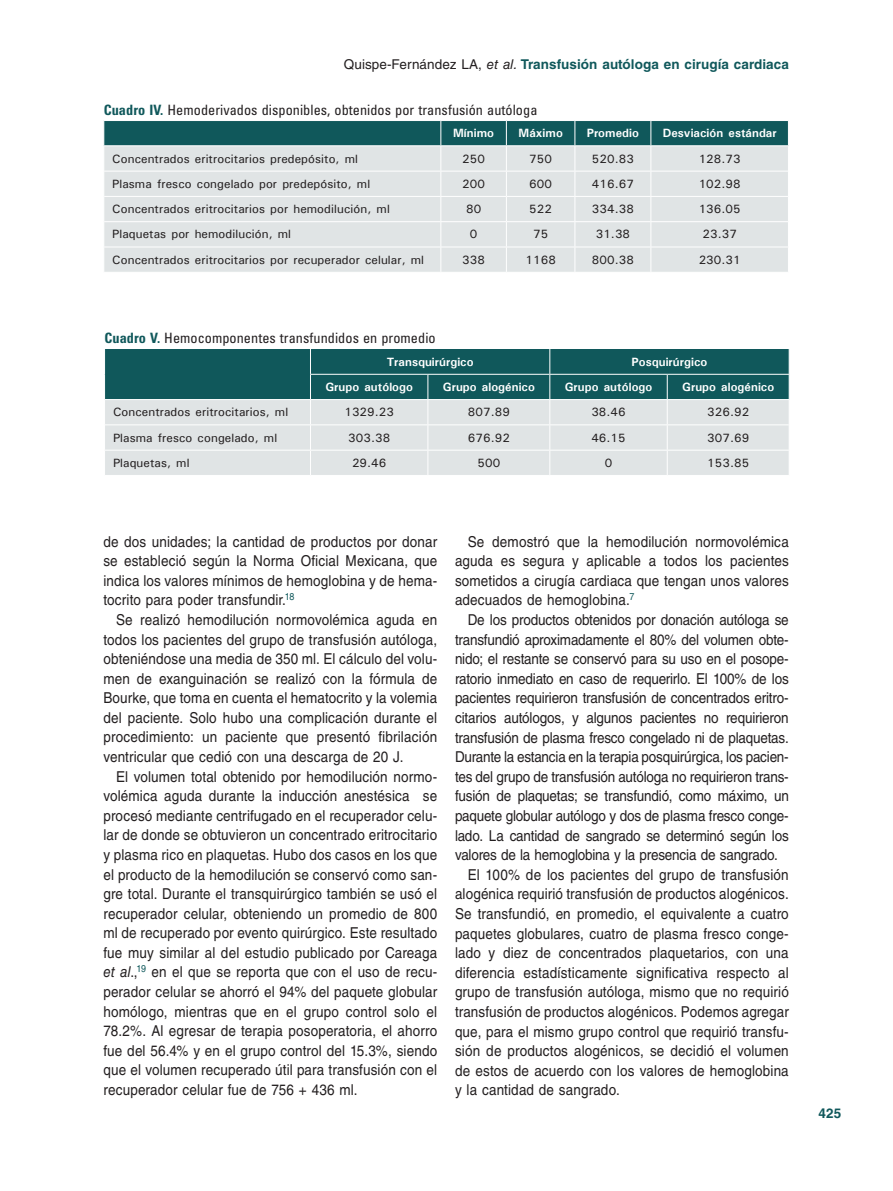
<style>
.page{position:relative;width:893px;height:1191px;background:#fff}
.page>*{position:absolute;margin:0;border:0;box-sizing:border-box;transform-origin:0 0}
.t1{font:15px/19.5px "Helvetica LT Std";letter-spacing:.005em;color:#231f20;text-align:justify;scale:.9 1}
.t2{font:15px "Helvetica LT Std";letter-spacing:-.015em;color:#231f20;scale:.9 1}
.t3{font:condensed 14.25px "Univers LT Std";letter-spacing:.005em;color:#231f20}
.t4{font:700 13.5px "Helvetica LT Std";letter-spacing:.005em;color:#10585b}
.t5{font:500 12px "Univers";letter-spacing:.005em;color:#231f20}
.t6{font:700 12px "Univers";letter-spacing:.005em;color:#fff}
.s1{font-weight:400;color:#231f20}
.s2{font-weight:400;font-style:italic;color:#231f20}
.s3{font-weight:700;color:#10585b}
.s4{font-style:italic}
</style>
<div class="page">
<svg style="left:104px;top:349px;width:686px;height:126px;background:#90aeb0"></svg>
<hr style="left:104px;top:399px;width:206px;height:1px;background:#fff">
<svg style="left:103px;top:120px;width:686px;height:152px;background:#c0cfd0"></svg>
<p class="t4" style="left:344px;top:56px;width:447px"><span class="s1">Quispe-Fernández LA,</span> <span class="s2">et al.</span> Transfusión autóloga en cirugía cardiaca</p>
<p class="t3" style="left:104px;top:100px;width:435px"><span class="s3">Cuadro IV.</span> Hemoderivados disponibles, obtenidos por transfusión autóloga</p>
<p class="t6" style="left:453px;top:126px;width:43px">Mínimo</p>
<p class="t6" style="left:518px;top:126px;width:46px">Máximo</p>
<p class="t6" style="left:587px;top:126px;width:54px">Promedio</p>
<p class="t6" style="left:663px;top:126px;width:115px">Desviación estándar</p>
<p class="t5" style="left:112px;top:151px;width:247px">Concentrados eritrocitarios predepósito, ml</p>
<p class="t5" style="left:462px;top:151px;width:24px">250</p>
<p class="t5" style="left:529px;top:151px;width:24px">750</p>
<p class="t5" style="left:592px;top:151px;width:44px">520.83</p>
<p class="t5" style="left:699px;top:151px;width:44px">128.73</p>
<p class="t5" style="left:112px;top:176px;width:259px">Plasma fresco congelado por predepósito, ml</p>
<p class="t5" style="left:462px;top:176px;width:24px">200</p>
<p class="t5" style="left:529px;top:176px;width:24px">600</p>
<p class="t5" style="left:592px;top:176px;width:44px">416.67</p>
<p class="t5" style="left:699px;top:176px;width:44px">102.98</p>
<p class="t5" style="left:112px;top:201px;width:279px">Concentrados eritrocitarios por hemodilución, ml</p>
<p class="t5" style="left:466px;top:201px;width:17px">80</p>
<p class="t5" style="left:529px;top:201px;width:24px">522</p>
<p class="t5" style="left:592px;top:201px;width:44px">334.38</p>
<p class="t5" style="left:699px;top:201px;width:44px">136.05</p>
<p class="t5" style="left:112px;top:227px;width:180px">Plaquetas por hemodilución, ml</p>
<p class="t5" style="left:470px;top:227px;width:9px">0</p>
<p class="t5" style="left:533px;top:227px;width:17px">75</p>
<p class="t5" style="left:596px;top:227px;width:36px">31.38</p>
<p class="t5" style="left:702px;top:227px;width:36px">23.37</p>
<p class="t5" style="left:112px;top:252px;width:313px">Concentrados eritrocitarios por recuperador celular, ml</p>
<p class="t5" style="left:462px;top:252px;width:24px">338</p>
<p class="t5" style="left:525px;top:252px;width:32px">1168</p>
<p class="t5" style="left:592px;top:252px;width:44px">800.38</p>
<p class="t5" style="left:699px;top:252px;width:44px">230.31</p>
<p class="t3" style="left:105px;top:329px;width:333px"><span class="s3">Cuadro V.</span> Hemocomponentes transfundidos en promedio</p>
<p class="t6" style="left:387px;top:354px;width:89px">Transquirúrgico</p>
<p class="t6" style="left:632px;top:354px;width:77px">Posquirúrgico</p>
<p class="t6" style="left:325px;top:379px;width:89px">Grupo autólogo</p>
<p class="t6" style="left:443px;top:379px;width:94px">Grupo alogénico</p>
<p class="t6" style="left:565px;top:379px;width:89px">Grupo autólogo</p>
<p class="t6" style="left:682px;top:379px;width:94px">Grupo alogénico</p>
<p class="t5" style="left:113px;top:404px;width:177px">Concentrados eritrocitarios, ml</p>
<p class="t5" style="left:344px;top:404px;width:51px">1329.23</p>
<p class="t5" style="left:468px;top:404px;width:44px">807.89</p>
<p class="t5" style="left:591px;top:404px;width:36px">38.46</p>
<p class="t5" style="left:707px;top:404px;width:44px">326.92</p>
<p class="t5" style="left:113px;top:430px;width:166px">Plasma fresco congelado, ml</p>
<p class="t5" style="left:348px;top:430px;width:44px">303.38</p>
<p class="t5" style="left:468px;top:430px;width:44px">676.92</p>
<p class="t5" style="left:591px;top:430px;width:36px">46.15</p>
<p class="t5" style="left:707px;top:430px;width:44px">307.69</p>
<p class="t5" style="left:113px;top:455px;width:78px">Plaquetas, ml</p>
<p class="t5" style="left:352px;top:455px;width:36px">29.46</p>
<p class="t5" style="left:477px;top:455px;width:24px">500</p>
<p class="t5" style="left:605px;top:455px;width:9px">0</p>
<p class="t5" style="left:707px;top:455px;width:44px">153.85</p>
<p class="t1" style="left:103px;top:531px;width:372px">de dos unidades; la cantidad de productos por donar se estableció según la Norma Oficial Mexicana, que indica los valores mínimos de hemoglobina y de hema&shy;tocrito para poder transfundir.<sup>18</sup></p>
<p class="t1" style="left:103px;top:610px;width:372px;text-indent:13px">Se realizó hemodilución normovolémica aguda en todos los pacientes del grupo de transfusión autóloga, obteniéndose una media de 350 ml. El cálculo del volu&shy;men de exanguinación se realizó con la fórmula de Bourke, que toma en cuenta el hematocrito y la volemia del paciente. Solo hubo una complicación durante el procedimiento: un paciente que presentó fibrilación ventricular que cedió con una descarga de 20 J.</p>
<p class="t1" style="left:103px;top:766px;width:372px;text-indent:13px">El volumen total obtenido por hemodilución normo&shy;volémica aguda durante la inducción anestésica se procesó mediante centrifugado en el recuperador celu&shy;lar de donde se obtuvieron un concentrado eritrocitario y plasma rico en plaquetas. Hubo dos casos en los que el producto de la hemodilución se conservó como san&shy;gre total. Durante el transquirúrgico también se usó el recuperador celular, obteniendo un promedio de 800 ml de recuperado por evento quirúrgico. Este resultado fue muy similar al del estudio publicado por Careaga <span class="s4">et al</span>.,<sup>19</sup> en el que se reporta que con el uso de recu&shy;perador celular se ahorró el 94% del paquete globular homólogo, mientras que en el grupo control solo el 78.2%. Al egresar de terapia posoperatoria, el ahorro fue del 56.4% y en el grupo control del 15.3%, siendo que el volumen recuperado útil para transfusión con el recuperador celular fue de 756 + 436 ml.</p>
<p class="t1" style="left:455px;top:531px;width:372px;text-indent:13px">Se demostró que la hemodilución normovolémica aguda es segura y aplicable a todos los pacientes sometidos a cirugía cardiaca que tengan unos valores adecuados de hemoglobina.<sup>7</sup></p>
<p class="t2" style="left:468px;top:611px;width:358px">De los productos obtenidos por donación autóloga se</p>
<p class="t2" style="left:455px;top:630px;width:372px">transfundió aproximadamente el 80% del volumen obte-</p>
<p class="t2" style="left:455px;top:650px;width:372px">nido; el restante se conservó para su uso en el posope-</p>
<p class="t2" style="left:455px;top:670px;width:372px">ratorio inmediato en caso de requerirlo. El 100% de los</p>
<p class="t2" style="left:455px;top:689px;width:372px">pacientes requirieron transfusión de concentrados eritro-</p>
<p class="t1" style="left:455px;top:708px;width:372px">citarios autólogos, y algunos pacientes no requirieron</p>
<p class="t2" style="left:455px;top:728px;width:372px">transfusión de plasma fresco congelado ni de plaquetas.</p>
<p class="t2" style="left:455px;top:748px;width:372px">Durante la estancia en la terapia posquirúrgica, los pacien-</p>
<p class="t2" style="left:455px;top:768px;width:372px">tes del grupo de transfusión autóloga no requirieron trans-</p>
<p class="t2" style="left:455px;top:787px;width:372px">fusión de plaquetas; se transfundió, como máximo, un</p>
<p class="t2" style="left:455px;top:807px;width:372px">paquete globular autólogo y dos de plasma fresco conge-</p>
<p class="t2" style="left:455px;top:826px;width:372px">lado. La cantidad de sangrado se determinó según los</p>
<p class="t2" style="left:455px;top:846px;width:360px">valores de la hemoglobina y la presencia de sangrado.</p>
<p class="t1" style="left:468px;top:864px;width:358px">El 100% de los pacientes del grupo de transfusión</p>
<p class="t1" style="left:455px;top:884px;width:372px">alogénica requirió transfusión de productos alogénicos.</p>
<p class="t1" style="left:455px;top:904px;width:372px">Se transfundió, en promedio, el equivalente a cuatro</p>
<p class="t1" style="left:455px;top:923px;width:372px">paquetes globulares, cuatro de plasma fresco conge-</p>
<p class="t1" style="left:455px;top:943px;width:372px">lado y diez de concentrados plaquetarios, con una</p>
<p class="t1" style="left:455px;top:962px;width:372px">diferencia estadísticamente significativa respecto al</p>
<p class="t1" style="left:455px;top:982px;width:372px">grupo de transfusión autóloga, mismo que no requirió</p>
<p class="t1" style="left:455px;top:1002px;width:372px">transfusión de productos alogénicos. Podemos agregar</p>
<p class="t1" style="left:455px;top:1021px;width:372px">que, para el mismo grupo control que requirió transfu-</p>
<p class="t1" style="left:455px;top:1041px;width:372px">sión de productos alogénicos, se decidió el volumen</p>
<p class="t1" style="left:455px;top:1060px;width:372px">de estos de acuerdo con los valores de hemoglobina</p>
<p class="t1" style="left:455px;top:1080px;width:185px">y la cantidad de sangrado.</p>
<p class="t4" style="left:819px;top:1104px;width:24px">425</p>
</div>
